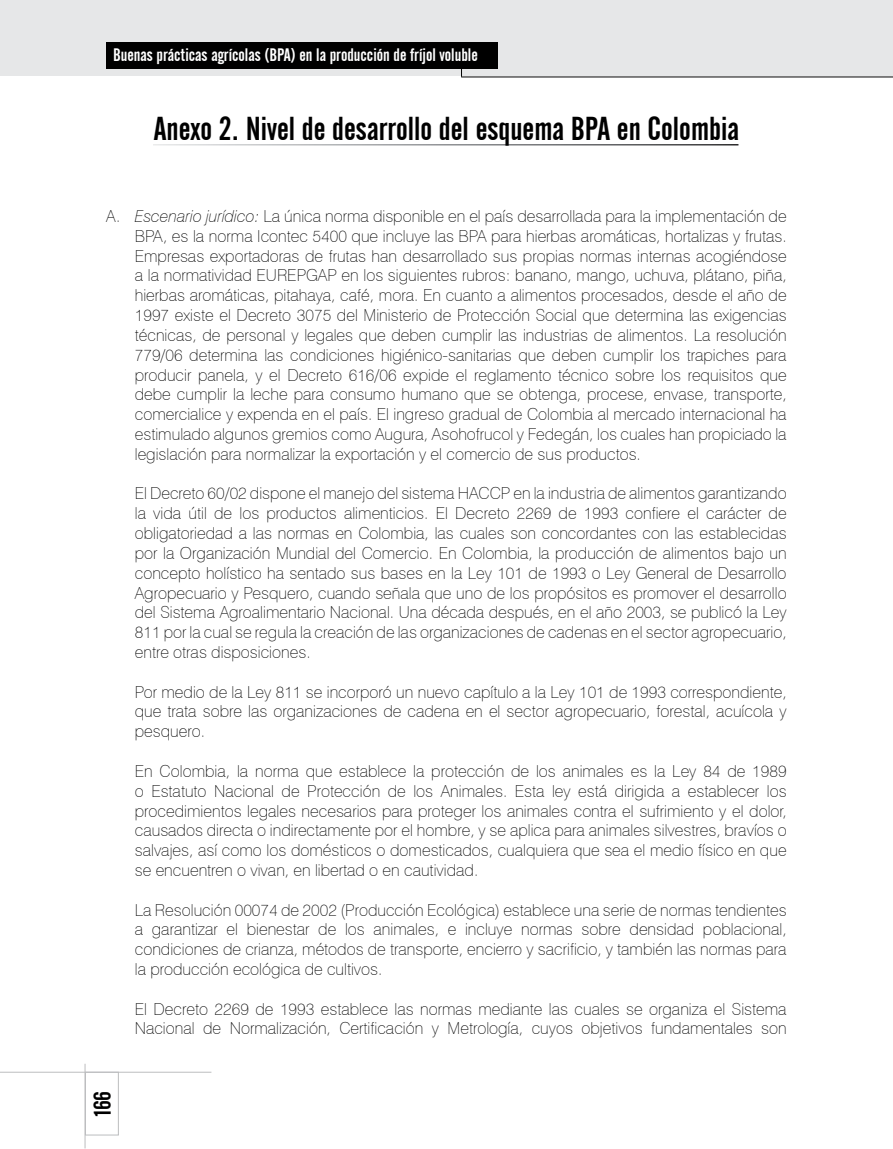
<style>
.page{position:relative;width:893px;height:1149px;background:#fff}
.page>*{position:absolute;margin:0;border:0;box-sizing:border-box;transform-origin:0 0}
.t1{font:33px "Alternate Gothic No 2 BT";color:#000}
.t2{font:24px "Alternate Gothic No 2 BT";color:#000}
.t3{font:18px "Alternate Gothic No 2 BT";color:#fff}
.t4{font:100 16.5px/19.8px "Swiss 721 BT";color:#000;text-align:justify}
.s1{font-style:italic}
</style>
<div class="page">
<div style="left:85px;top:1071px;width:34px;height:63px;border:1px solid #bcbdbf"></div>
<hr style="left:0;top:1071px;width:211px;height:1px;background:#bcbdbf">
<hr style="left:85px;top:1063px;width:1px;height:84px;background:#bcbdbf">
<div style="left:0;top:0;width:893px;height:76px;background:#e6e7e8"></div>
<hr style="left:461px;top:77px;width:432px;height:1px;background:#000">
<div style="left:106px;top:42px;width:392px;height:26px;background:#000"></div>
<hr style="left:461px;top:43px;width:1px;height:34px;background:#000">
<p class="t3" style="left:113px;top:45px;width:366px">Buenas prácticas agrícolas (BPA) en la producción de fríjol voluble</p>
<h1 class="t1" style="left:154px;top:110px;width:587px">Anexo 2. Nivel de desarrollo del esquema BPA en Colombia</h1>
<p class="t4" style="left:135px;top:206px;width:653px;text-indent:-28px">A. <span class="s1">Escenario jurídico:</span> La única norma disponible en el país desarrollada para la implementación de BPA, es la norma Icontec 5400 que incluye las BPA para hierbas aromáticas, hortalizas y frutas.<br>Empresas exportadoras de frutas han desarrollado sus propias normas internas acogiéndose a la normatividad EUREPGAP en los siguientes rubros: banano, mango, uchuva, plátano, piña, hierbas aromáticas, pitahaya, café, mora. En cuanto a alimentos procesados, desde el año de 1997 existe el Decreto 3075 del Ministerio de Protección Social que determina las exigencias técnicas, de personal y legales que deben cumplir las industrias de alimentos. La resolución 779/06 determina las condiciones higiénico-sanitarias que deben cumplir los trapiches para producir panela, y el Decreto 616/06 expide el reglamento técnico sobre los requisitos que debe cumplir la leche para consumo humano que se obtenga, procese, envase, transporte, comercialice y expenda en el país. El ingreso gradual de Colombia al mercado internacional ha estimulado algunos gremios como Augura, Asohofrucol y Fedegán, los cuales han propiciado la legislación para normalizar la exportación y el comercio de sus productos.</p>
<p class="t4" style="left:135px;top:483px;width:653px">El Decreto 60/02 dispone el manejo del sistema HACCP en la industria de alimentos garantizando la vida útil de los productos alimenticios. El Decreto 2269 de 1993 confiere el carácter de obligatoriedad a las normas en Colombia, las cuales son concordantes con las establecidas por la Organización Mundial del Comercio. En Colombia, la producción de alimentos bajo un concepto holístico ha sentado sus bases en la Ley 101 de 1993 o Ley General de Desarrollo Agropecuario y Pesquero, cuando señala que uno de los propósitos es promover el desarrollo del Sistema Agroalimentario Nacional. Una década después, en el año 2003, se publicó la Ley 811 por la cual se regula la creación de las organizaciones de cadenas en el sector agropecuario, entre otras disposiciones.</p>
<p class="t4" style="left:135px;top:681px;width:653px">Por medio de la Ley 811 se incorporó un nuevo capítulo a la Ley 101 de 1993 correspondiente, que trata sobre las organizaciones de cadena en el sector agropecuario, forestal, acuícola y pesquero.</p>
<p class="t4" style="left:135px;top:760px;width:653px">En Colombia, la norma que establece la protección de los animales es la Ley 84 de 1989 o Estatuto Nacional de Protección de los Animales. Esta ley está dirigida a establecer los procedimientos legales necesarios para proteger los animales contra el sufrimiento y el dolor, causados directa o indirectamente por el hombre, y se aplica para animales silvestres, bravíos o salvajes, así como los domésticos o domesticados, cualquiera que sea el medio físico en que se encuentren o vivan, en libertad o en cautividad.</p>
<p class="t4" style="left:135px;top:899px;width:653px">La Resolución 00074 de 2002 (Producción Ecológica) establece una serie de normas tendientes a garantizar el bienestar de los animales, e incluye normas sobre densidad poblacional, condiciones de crianza, métodos de transporte, encierro y sacrificio, y también las normas para la producción ecológica de cultivos.</p>
<p class="t4" style="left:135px;top:998px;width:653px">El Decreto 2269 de 1993 establece las normas mediante las cuales se organiza el Sistema<br>Nacional de Normalización, Certificación y Metrología, cuyos objetivos fundamentales son</p>
<h2 class="t2" style="left:89px;top:1116px;width:25px;rotate:-90deg">166</h2>
</div>
